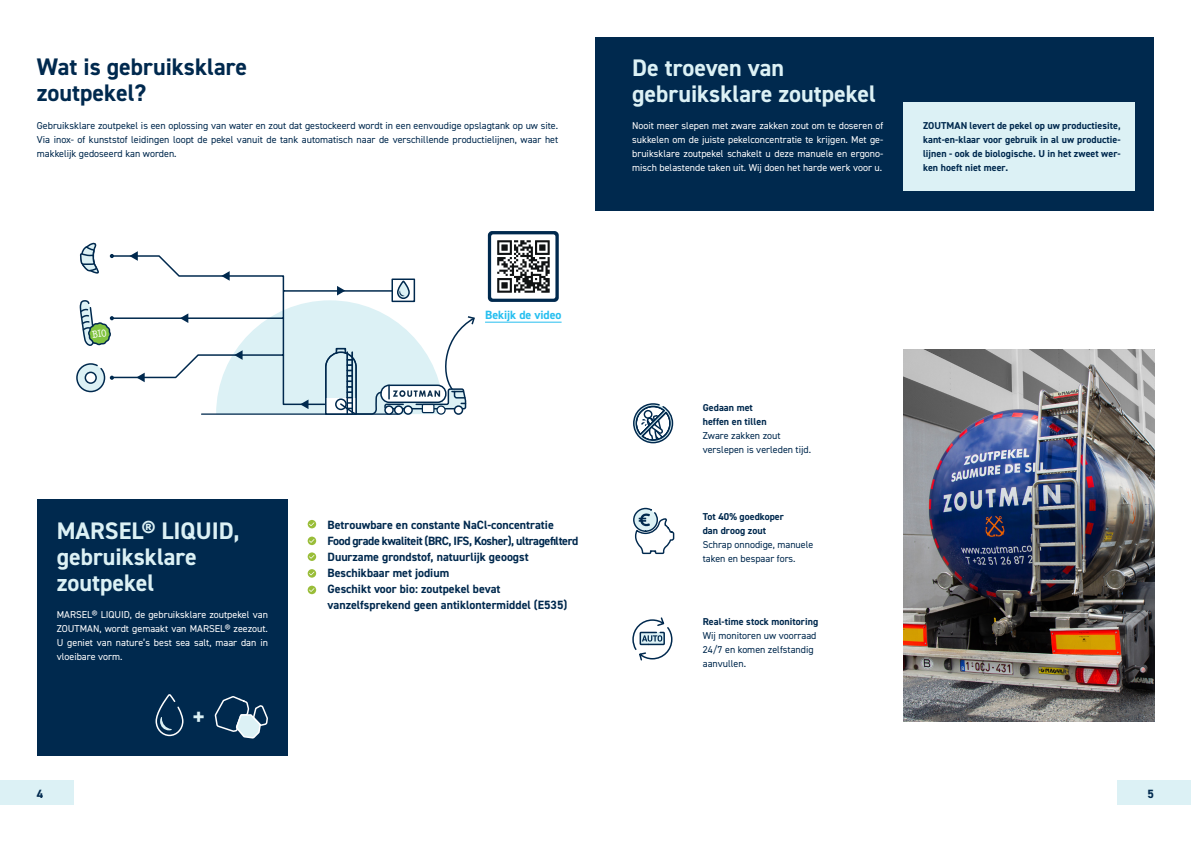
<style>
.page{position:relative;width:1191px;height:842px;background:#fff}
.page>*{position:absolute;margin:0;border:0;box-sizing:border-box;transform-origin:0 0}
.t1{font:700 26px "DIN2014";color:#dcf1f5}
.t2{font:700 24px/26px "DIN2014";color:#dcf1f5}
.t3{font:700 24px/26px "DIN2014";color:#00294e}
.t4{font:700 12px "DIN2014";color:#00294e}
.t5{font:700 12px "DIN2014";letter-spacing:-.03em;color:#00294e}
.t6{font:700 12px "DIN2014";color:#26bff0}
.t7{font:10px/14px "DIN2014";color:#00294e;text-align:justify}
.t8{font:10px/14px "DIN2014";color:#fff;text-align:justify}
.t9{font:700 10px/14px "DIN2014";letter-spacing:.005em;color:#00294e}
.s1{font-weight:400}
</style>
<div class="page">
<hr style="left:202px;top:413px;width:196px;height:2px;background:#00294e">
<svg style="left:111px;top:255px;width:105px;height:128px"></svg>
<svg style="left:79px;top:242px;width:20px;height:32px"></svg>
<svg style="left:180px;top:313px;width:8px;height:10px"></svg>
<svg style="left:129px;top:251px;width:9px;height:10px"></svg>
<svg style="left:136px;top:373px;width:9px;height:9px"></svg>
<svg style="left:110px;top:254px;width:4px;height:4px"></svg>
<svg style="left:216px;top:271px;width:259px;height:144px"></svg>
<div style="left:37px;top:499px;width:251px;height:256px;background:#00294e"></div>
<svg style="left:155px;top:694px;width:29px;height:43px"></svg>
<svg style="left:214px;top:696px;width:54px;height:43px"></svg>
<svg style="left:308px;top:520px;width:8px;height:8px"></svg>
<svg style="left:308px;top:552px;width:8px;height:9px"></svg>
<svg style="left:308px;top:586px;width:8px;height:8px"></svg>
<svg style="left:308px;top:537px;width:8px;height:8px"></svg>
<svg style="left:308px;top:569px;width:8px;height:9px"></svg>
<hr style="left:485px;top:322px;width:76px;height:1px;background:#26bff0">
<svg style="left:488px;top:231px;width:71px;height:71px"></svg>
<div style="left:0;top:780px;width:73px;height:25px;background:#dcf1f5"></div>
<div style="left:595px;top:37px;width:559px;height:174px;background:#00294e"></div>
<div style="left:903px;top:102px;width:231px;height:89px;background:#dcf1f5"></div>
<img style="left:903px;top:350px;width:251px;height:371px">
<svg style="left:632px;top:617px;width:41px;height:44px"></svg>
<svg style="left:633px;top:507px;width:42px;height:48px"></svg>
<svg style="left:633px;top:403px;width:41px;height:41px"></svg>
<div style="left:1117px;top:780px;width:74px;height:25px;background:#dcf1f5"></div>
<svg style="left:76px;top:299px;width:38px;height:94px"></svg>
<p class="t3" style="left:37px;top:54px;width:212px">Wat is gebruiksklare zoutpekel?</p>
<p class="t7" style="left:37px;top:118px;width:523px">Gebruiksklare zoutpekel is een oplossing van water en zout dat gestockeerd wordt in een eenvoudige opslagtank op uw site.<br>Via inox- of kunststof leidingen loopt de pekel vanuit de tank automatisch naar de verschillende productielijnen, waar het makkelijk gedoseerd kan worden.</p>
<p class="t2" style="left:632px;top:54px;width:245px">De troeven van gebruiksklare zoutpekel</p>
<p class="t8" style="left:632px;top:119px;width:253px">Nooit meer slepen met zware zakken zout om te doseren of sukkelen om de juiste pekelconcentratie te krijgen. Met ge&shy;bruiksklare zoutpekel schakelt u deze manuele en ergono&shy;misch belastende taken uit. Wij doen het harde werk voor u.</p>
<p class="t9" style="left:923px;top:119px;width:199px;text-align:justify">ZOUTMAN levert de pekel op uw productiesite, kant-en-klaar voor gebruik in al uw productie&shy;lijnen - ook de biologische. U in het zweet wer&shy;ken hoeft niet meer.</p>
<p class="t6" style="left:485px;top:307px;width:78px">Bekijk de video</p>
<p class="t2" style="left:57px;top:517px;width:184px">MARSEL® LIQUID,</p>
<p class="t2" style="left:57px;top:543px;width:142px">gebruiksklare zoutpekel</p>
<p class="t8" style="left:57px;top:608px;width:213px">MARSEL® LIQUID, de gebruiksklare zoutpekel van ZOUTMAN, wordt gemaakt van MARSEL® zeezout.<br>U geniet van nature’s best sea salt, maar dan in vloeibare vorm.</p>
<p class="t1" style="left:192px;top:700px;width:16px">+</p>
<p class="t4" style="left:37px;top:785px;width:8px">4</p>
<p class="t4" style="left:327px;top:517px;width:228px">Betrouwbare en constante NaCl-concentratie</p>
<p class="t5" style="left:327px;top:533px;width:252px">Food grade kwaliteit (BRC, IFS, Kosher), ultragefilterd</p>
<p class="t4" style="left:327px;top:549px;width:203px">Duurzame grondstof, natuurlijk geoogst</p>
<p class="t4" style="left:327px;top:565px;width:123px">Beschikbaar met jodium</p>
<p class="t4" style="left:327px;top:581px;width:174px">Geschikt voor bio: zoutpekel bevat</p>
<p class="t4" style="left:327px;top:597px;width:241px">vanzelfsprekend geen antiklontermiddel (E535)</p>
<p class="t9" style="left:702px;top:401px;width:52px">Gedaan met</p>
<p class="t9" style="left:702px;top:415px;width:65px">heffen en tillen</p>
<p class="t7" style="left:702px;top:429px;width:79px">Zware zakken zout</p>
<p class="t7" style="left:702px;top:443px;width:110px">verslepen is verleden tijd.</p>
<p class="t9" style="left:702px;top:509px;width:83px">Tot 40% goedkoper</p>
<p class="t9" style="left:702px;top:523px;width:65px">dan droog zout</p>
<p class="t7" style="left:702px;top:537px;width:112px">Schrap onnodige, manuele</p>
<p class="t7" style="left:702px;top:551px;width:94px">taken en bespaar fors.</p>
<p class="t9" style="left:703px;top:615px;width:117px">Real-time stock monitoring<br><span class="s1">Wij monitoren uw voorraad</span></p>
<p class="t7" style="left:703px;top:642px;width:112px">24/7 en komen zelfstandig</p>
<p class="t7" style="left:703px;top:656px;width:45px">aanvullen.</p>
<p class="t4" style="left:1147px;top:785px;width:8px">5</p>
</div>
